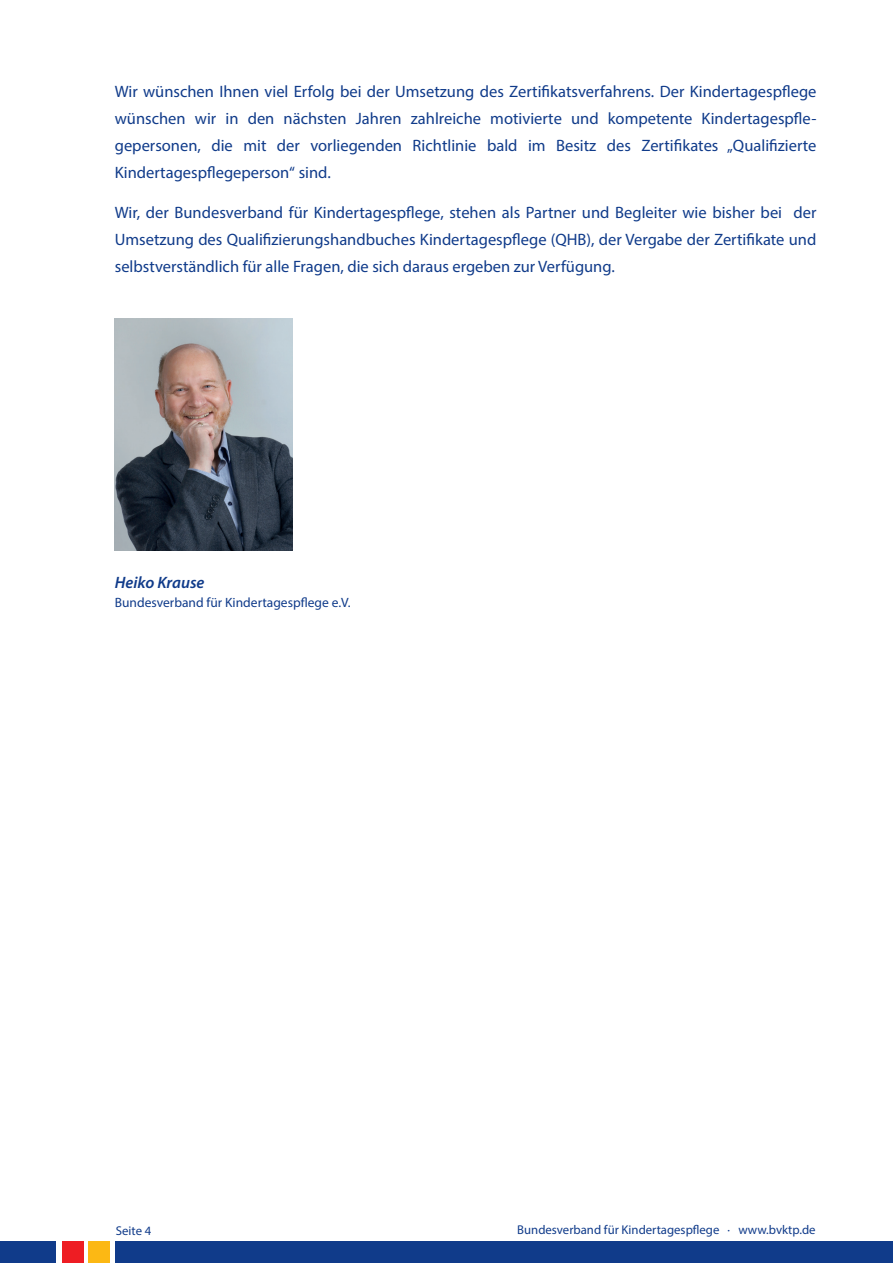
<style>
.page{position:relative;width:893px;height:1263px;background:#fff}
.page>*{position:absolute;margin:0;border:0;box-sizing:border-box;transform-origin:0 0}
.Text{font:16.5px/27px "Myriad Pro";color:#103b8a;text-align:justify}
.Text-2{font:italic 600 16.5px "Myriad Pro";color:#103b8a}
.Text-3{font:13.5px "Myriad Pro";color:#103b8a}
.t1{font:12.75px "Myriad Pro";color:#103b8a}
</style>
<div class="page">
<div style="left:0;top:1242px;width:893px;height:21px;background:#103b8a"></div>
<div style="left:57px;top:1242px;width:5px;height:21px;background:#fff"></div>
<div style="left:83px;top:1242px;width:5px;height:21px;background:#fff"></div>
<div style="left:109px;top:1242px;width:6px;height:21px;background:#fff"></div>
<div style="left:62px;top:1242px;width:21px;height:21px;background:#ee1d23"></div>
<div style="left:88px;top:1242px;width:21px;height:21px;background:#fcb814"></div>
<img style="left:115px;top:319px;width:178px;height:232px">
<p class="Text" style="left:115px;top:78px;width:703px">Wir wünschen Ihnen viel Erfolg bei der Umsetzung des Zertifikatsverfahrens. Der Kindertagespflege wünschen wir in den nächsten Jahren zahlreiche motivierte und kompetente Kindertagespfle&shy;gepersonen, die mit der vorliegenden Richtlinie bald im Besitz des Zertifikates „Qualifizierte Kindertagespflegeperson“ sind.</p>
<p class="Text" style="left:115px;top:199px;width:703px">Wir, der Bundesverband für Kindertagespflege, stehen als Partner und Begleiter wie bisher bei der Umsetzung des Qualifizierungshandbuches Kindertagespflege (QHB), der Vergabe der Zertifikate und selbstverständlich für alle Fragen, die sich daraus ergeben zur Verfügung.</p>
<p class="Text-2" style="left:115px;top:571px;width:91px">Heiko Krause</p>
<p class="Text-3" style="left:115px;top:594px;width:237px">Bundesverband für Kindertagespflege e.V.</p>
<p class="t1" style="left:116px;top:1223px;width:37px">Seite 4</p>
<p class="t1" style="left:517px;top:1222px;width:300px">Bundesverband für Kindertagespflege · www.bvktp.de</p>
</div>
